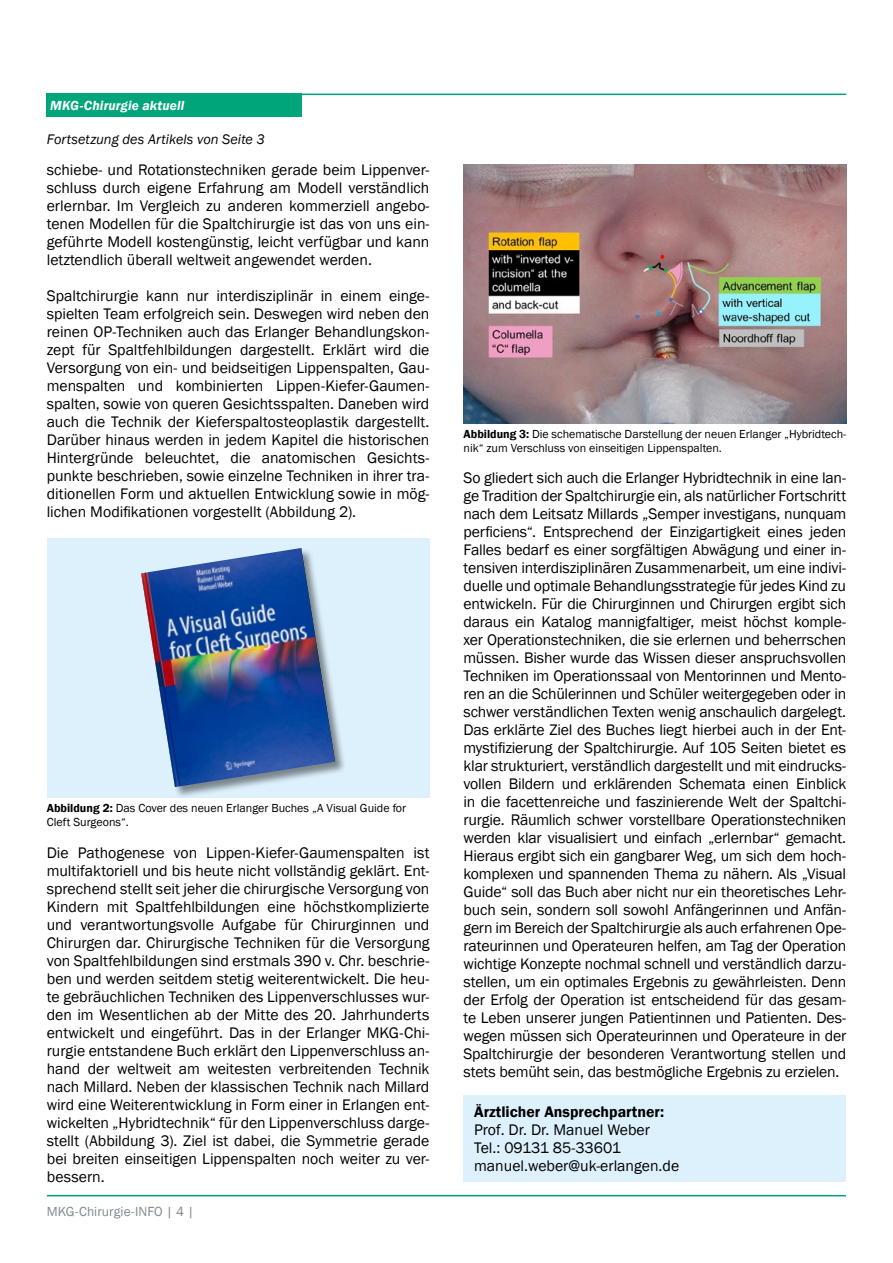
<style>
.page{position:relative;width:893px;height:1263px;background:#fff}
.page>*{position:absolute;margin:0;border:0;box-sizing:border-box;transform-origin:0 0}
.t1{font:15.75px/18px "Franklin Gothic";color:#000;text-align:justify}
.t2{font:600 15.75px "Franklin Gothic";color:#000}
.t3{font:italic 14.25px "Franklin Gothic";letter-spacing:.005em;color:#000}
.t4{font:13.5px "Franklin Gothic";letter-spacing:.005em;color:#7e8a91}
.t5{font:italic 600 13.5px "Franklin Gothic";letter-spacing:.01em;color:#fff}
.t6{font:12px/13.5px "Franklin Gothic";color:#000}
.s1{font-weight:600}
</style>
<div class="page">
<img style="left:463px;top:164px;width:383px;height:260px">
<div style="left:47px;top:538px;width:382px;height:259px;background:#ddf1fd"></div>
<div style="left:141px;top:547px;width:206px;height:252px;background:#000;opacity:.45"></div>
<img style="left:141px;top:548px;width:194px;height:239px">
<hr style="left:47px;top:1195px;width:799px;height:1px;background:#00a67a">
<div style="left:47px;top:94px;width:255px;height:23px;background:#00a67a"></div>
<hr style="left:47px;top:94px;width:799px;height:1px;background:#00a67a">
<div style="left:463px;top:1095px;width:383px;height:87px;background:#ddf1fd"></div>
<p class="t5" style="left:50px;top:97px;width:136px">MKG-Chirurgie aktuell</p>
<p class="t3" style="left:47px;top:130px;width:220px">Fortsetzung des Artikels von Seite 3</p>
<p class="t1" style="left:47px;top:161px;width:384px">schiebe- und Rotationstechniken gerade beim Lippenver&shy;schluss durch eigene Erfahrung am Modell verständlich erlernbar. Im Vergleich zu anderen kommerziell angebo&shy;tenen Modellen für die Spaltchirurgie ist das von uns ein&shy;geführte Modell kostengünstig, leicht verfügbar und kann letztendlich überall weltweit angewendet werden.</p>
<p class="t1" style="left:47px;top:287px;width:384px">Spaltchirurgie kann nur interdisziplinär in einem einge&shy;spielten Team erfolgreich sein. Deswegen wird neben den reinen OP-Techniken auch das Erlanger Behandlungskon&shy;zept für Spaltfehlbildungen dargestellt. Erklärt wird die Versorgung von ein- und beidseitigen Lippenspalten, Gau&shy;menspalten und kombinierten Lippen-Kiefer-Gaumen&shy;spalten, sowie von queren Gesichtsspalten. Daneben wird auch die Technik der Kieferspaltosteoplastik dargestellt.<br>Darüber hinaus werden in jedem Kapitel die historischen Hintergründe beleuchtet, die anatomischen Gesichts&shy;punkte beschrieben, sowie einzelne Techniken in ihrer tra&shy;ditionellen Form und aktuellen Entwicklung sowie in mög&shy;lichen Modifikationen vorgestellt (Abbildung 2).</p>
<p class="t6" style="left:47px;top:802px;width:361px"><span class="s1">Abbildung 2:</span> Das Cover des neuen Erlanger Buches „A Visual Guide for<br>Cleft Surgeons“.</p>
<p class="t1" style="left:47px;top:844px;width:384px">Die Pathogenese von Lippen-Kiefer-Gaumenspalten ist multifaktoriell und bis heute nicht vollständig geklärt. Ent&shy;sprechend stellt seit jeher die chirurgische Versorgung von Kindern mit Spaltfehlbildungen eine höchstkomplizierte und verantwortungsvolle Aufgabe für Chirurginnen und Chirurgen dar. Chirurgische Techniken für die Versorgung von Spaltfehlbildungen sind erstmals 390 v. Chr. beschrie&shy;ben und werden seitdem stetig weiterentwickelt. Die heu&shy;te gebräuchlichen Techniken des Lippenverschlusses wur&shy;den im Wesentlichen ab der Mitte des 20. Jahrhunderts entwickelt und eingeführt. Das in der Erlanger MKG-Chi&shy;rurgie entstandene Buch erklärt den Lippenverschluss an&shy;hand der weltweit am weitesten verbreitenden Technik nach Millard. Neben der klassischen Technik nach Millard wird eine Weiterentwicklung in Form einer in Erlangen ent&shy;wickelten „Hybridtechnik“ für den Lippenverschluss darge&shy;stellt (Abbildung 3). Ziel ist dabei, die Symmetrie gerade bei breiten einseitigen Lippenspalten noch weiter zu ver&shy;bessern.</p>
<p class="t4" style="left:47px;top:1203px;width:149px">MKG-Chirurgie-INFO | 4 |</p>
<p class="t6" style="left:463px;top:428px;width:384px"><span class="s1">Abbildung 3:</span> Die schematische Darstellung der neuen Erlanger „Hybridtech&shy;nik“ zum Verschluss von einseitigen Lippenspalten.</p>
<p class="t1" style="left:463px;top:469px;width:384px">So gliedert sich auch die Erlanger Hybridtechnik in eine lan&shy;ge Tradition der Spaltchirurgie ein, als natürlicher Fortschritt nach dem Leitsatz Millards „Semper investigans, nunquam perficiens“. Entsprechend der Einzigartigkeit eines jeden Falles bedarf es einer sorgfältigen Abwägung und einer in&shy;tensiven interdisziplinären Zusammenarbeit, um eine indivi&shy;duelle und optimale Behandlungsstrategie für jedes Kind zu entwickeln. Für die Chirurginnen und Chirurgen ergibt sich daraus ein Katalog mannigfaltiger, meist höchst komple&shy;xer Operationstechniken, die sie erlernen und beherrschen müssen. Bisher wurde das Wissen dieser anspruchsvollen Techniken im Operationssaal von Mentorinnen und Mento&shy;ren an die Schülerinnen und Schüler weitergegeben oder in schwer verständlichen Texten wenig anschaulich dargelegt.<br>Das erklärte Ziel des Buches liegt hierbei auch in der Ent&shy;mystifizierung der Spaltchirurgie. Auf 105 Seiten bietet es klar strukturiert, verständlich dargestellt und mit eindrucks&shy;vollen Bildern und erklärenden Schemata einen Einblick in die facettenreiche und faszinierende Welt der Spaltchi&shy;rurgie. Räumlich schwer vorstellbare Operationstechniken werden klar visualisiert und einfach „erlernbar“ gemacht.<br>Hieraus ergibt sich ein gangbarer Weg, um sich dem hoch&shy;komplexen und spannenden Thema zu nähern. Als „Visual Guide“ soll das Buch aber nicht nur ein theoretisches Lehr&shy;buch sein, sondern soll sowohl Anfängerinnen und Anfän&shy;gern im Bereich der Spaltchirurgie als auch erfahrenen Ope&shy;rateurinnen und Operateuren helfen, am Tag der Operation wichtige Konzepte nochmal schnell und verständlich darzu&shy;stellen, um ein optimales Ergebnis zu gewährleisten. Denn der Erfolg der Operation ist entscheidend für das gesam&shy;te Leben unserer jungen Patientinnen und Patienten. Des&shy;wegen müssen sich Operateurinnen und Operateure in der Spaltchirurgie der besonderen Verantwortung stellen und stets bemüht sein, das bestmögliche Ergebnis zu erzielen.</p>
<p class="t2" style="left:474px;top:1102px;width:191px">Ärztlicher Ansprechpartner:</p>
<p class="t1" style="left:474px;top:1121px;width:207px;text-align:left">Prof. Dr. Dr. Manuel Weber<br>Tel.: 09131 85-33601 manuel.weber@uk-erlangen.de</p>
</div>
